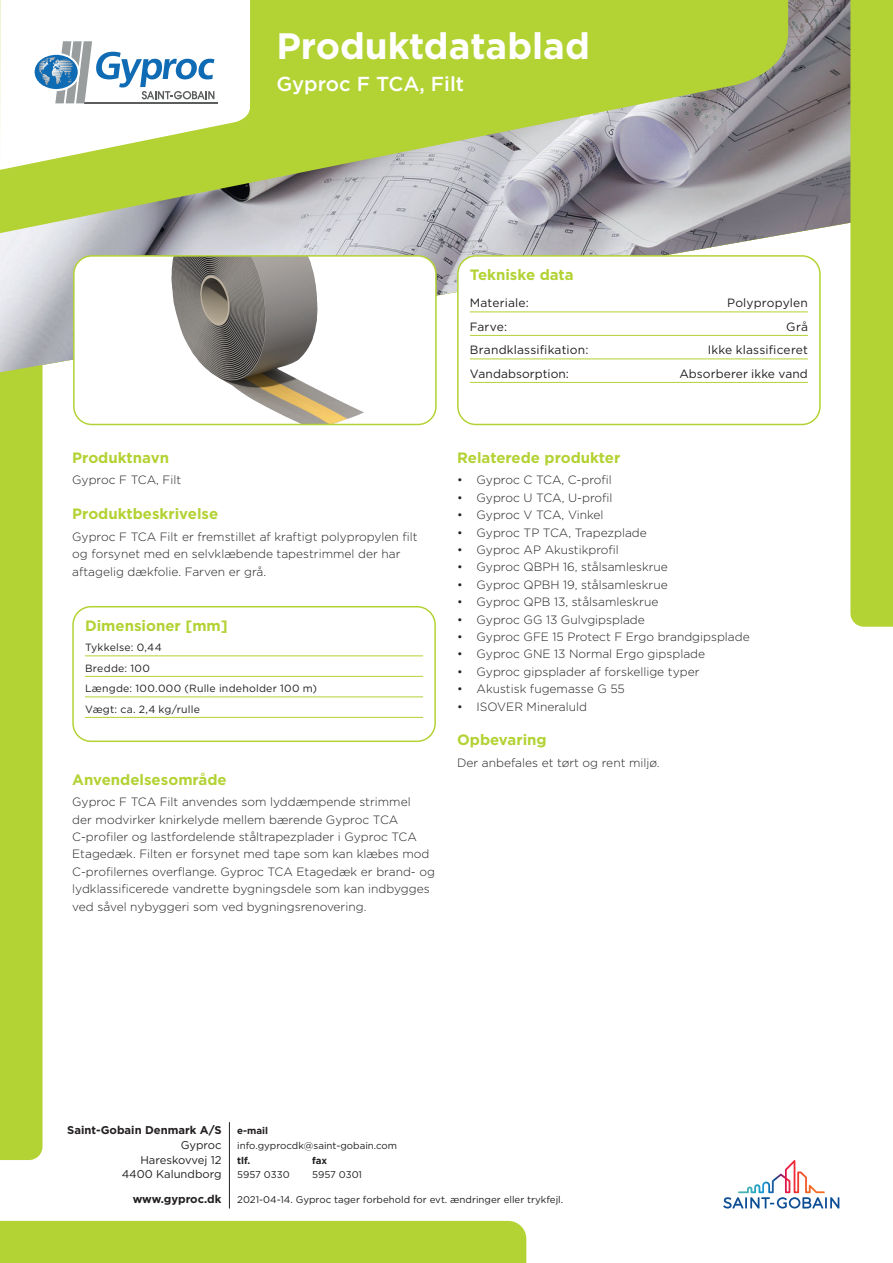
<style>
.page{position:relative;width:893px;height:1263px;background:#fff}
.page>*{position:absolute;margin:0;border:0;box-sizing:border-box;transform-origin:0 0}
.t1{font:700 36.75px "Gotham";color:#fff}
.t2{font:500 20.25px "Gotham";color:#fff}
.t3{font:700 15px "Gotham";color:#b3d234}
.t4{font:300 12px/17.4px "Gotham";color:#231f20}
.t5{font:12px "Gotham";letter-spacing:.01em;color:#231f20}
.t6{font:700 11.25px "Gotham";color:#231f20}
.t7{font:11.25px/14.7px "Gotham";color:#231f20;text-align:right}
.t8{font:10.5px/20.5px "Gotham";letter-spacing:.025em;color:#231f20}
.t9{font:9.75px "Gotham";color:#231f20}
.t10{font:700 9.75px "Gotham";color:#231f20}
</style>
<div class="page">
<div style="left:0;top:386px;width:43px;height:774px;background:#b3d234"></div>
<img style="left:0;top:0;width:850px;height:373px">
<div style="left:0;top:1221px;width:526px;height:42px;background:#b3d234"></div>
<hr style="left:229px;top:1122px;width:1px;height:86px;background:#231f20">
<svg style="left:723px;top:1160px;width:116px;height:48px"></svg>
<svg style="left:0;top:0;width:788px;height:307px;background:#b0bf77"></svg>
<div style="left:850px;top:0;width:43px;height:627px;background:#b3d234"></div>
<svg style="left:0;top:0;width:250px;height:170px"></svg>
<div style="left:74px;top:256px;width:362px;height:168px;background:#fff;border-radius:18px"></div>
<img style="left:171px;top:258px;width:193px;height:164px">
<div style="left:73px;top:255px;width:364px;height:170px;border:2px solid #b3d234;border-radius:18px"></div>
<div style="left:458px;top:256px;width:362px;height:168px;background:#fff;border-radius:18px"></div>
<div style="left:457px;top:255px;width:364px;height:170px;border:2px solid #b3d234;border-radius:18px"></div>
<hr style="left:470px;top:311px;width:338px;height:1px;background:#b3d234">
<hr style="left:470px;top:335px;width:338px;height:1px;background:#b3d234">
<hr style="left:470px;top:358px;width:338px;height:1px;background:#b3d234">
<hr style="left:470px;top:382px;width:338px;height:1px;background:#b3d234">
<div style="left:72px;top:606px;width:364px;height:136px;border:2px solid #b3d234;border-radius:18px"></div>
<hr style="left:85px;top:655px;width:338px;height:1px;background:#b3d234">
<hr style="left:85px;top:676px;width:338px;height:1px;background:#b3d234">
<hr style="left:85px;top:696px;width:338px;height:1px;background:#b3d234">
<hr style="left:85px;top:717px;width:338px;height:1px;background:#b3d234">
<h1 class="t1" style="left:276px;top:22px;width:315px">Produktdatablad</h1>
<h2 class="t2" style="left:276px;top:70px;width:189px">Gyproc F TCA, Filt</h2>
<p class="t3" style="left:470px;top:265px;width:105px">Tekniske data</p>
<p class="t5" style="left:470px;top:295px;width:60px">Materiale:</p>
<p class="t5" style="left:727px;top:295px;width:82px">Polypropylen</p>
<p class="t5" style="left:470px;top:319px;width:39px">Farve:</p>
<p class="t5" style="left:786px;top:319px;width:23px">Grå</p>
<p class="t5" style="left:470px;top:342px;width:120px">Brandklassifikation:</p>
<p class="t5" style="left:708px;top:342px;width:102px">Ikke klassificeret</p>
<p class="t5" style="left:470px;top:366px;width:101px">Vandabsorption:</p>
<p class="t5" style="left:679px;top:366px;width:130px">Absorberer ikke vand</p>
<p class="t3" style="left:72px;top:447px;width:98px">Produktnavn</p>
<p class="t4" style="left:72px;top:471px;width:110px">Gyproc F TCA, Filt</p>
<p class="t3" style="left:72px;top:504px;width:147px">Produktbeskrivelse</p>
<p class="t4" style="left:72px;top:528px;width:347px">Gyproc F TCA Filt er fremstillet af kraftigt polypropylen filt og forsynet med en selvklæbende tapestrimmel der har aftagelig dækfolie. Farven er grå.</p>
<p class="t3" style="left:85px;top:615px;width:144px">Dimensioner [mm]</p>
<p class="t8" style="left:85px;top:637px;width:234px">Tykkelse: 0,44<br>Bredde: 100<br>Længde: 100.000 (Rulle indeholder 100 m)<br>Vægt: ca. 2,4 kg/rulle</p>
<p class="t3" style="left:72px;top:769px;width:156px">Anvendelsesområde</p>
<p class="t4" style="left:72px;top:793px;width:364px">Gyproc F TCA Filt anvendes som lyddæmpende strimmel<br>der modvirker knirkelyde mellem bærende Gyproc TCA C-profiler og lastfordelende ståltrapezplader i Gyproc TCA Etagedæk. Filten er forsynet med tape som kan klæbes mod C-profilernes overflange. Gyproc TCA Etagedæk er brand- og lydklassificerede vandrette bygningsdele som kan indbygges ved såvel nybyggeri som ved bygningsrenovering.</p>
<p class="t3" style="left:457px;top:447px;width:165px">Relaterede produkter</p>
<p class="t4" style="left:457px;top:471px;width:156px">• Gyproc C TCA, C-profil</p>
<p class="t4" style="left:457px;top:488px;width:157px">• Gyproc U TCA, U-profil</p>
<p class="t4" style="left:457px;top:506px;width:148px">• Gyproc V TCA, Vinkel</p>
<p class="t4" style="left:457px;top:523px;width:191px">• Gyproc TP TCA, Trapezplade</p>
<p class="t4" style="left:457px;top:541px;width:163px">• Gyproc AP Akustikprofil</p>
<p class="t4" style="left:457px;top:558px;width:212px">• Gyproc QBPH 16, stålsamleskrue</p>
<p class="t4" style="left:457px;top:575px;width:212px">• Gyproc QPBH 19, stålsamleskrue</p>
<p class="t4" style="left:457px;top:593px;width:203px">• Gyproc QPB 13, stålsamleskrue</p>
<p class="t4" style="left:457px;top:610px;width:189px">• Gyproc GG 13 Gulvgipsplade</p>
<p class="t4" style="left:457px;top:628px;width:294px">• Gyproc GFE 15 Protect F Ergo brandgipsplade</p>
<p class="t4" style="left:457px;top:645px;width:250px">• Gyproc GNE 13 Normal Ergo gipsplade</p>
<p class="t4" style="left:457px;top:662px;width:244px">• Gyproc gipsplader af forskellige typer</p>
<p class="t4" style="left:457px;top:680px;width:169px">• Akustisk fugemasse G 55</p>
<p class="t4" style="left:457px;top:697px;width:131px">• ISOVER Mineraluld</p>
<p class="t3" style="left:457px;top:730px;width:91px">Opbevaring</p>
<p class="t4" style="left:457px;top:754px;width:204px">Der anbefales et tørt og rent miljø.</p>
<p class="t6" style="left:67px;top:1123px;width:156px">Saint-Gobain Denmark A/S</p>
<p class="t7" style="left:122px;top:1137px;width:101px">Gyproc<br>Hareskovvej 12<br>4400 Kalundborg</p>
<p class="t6" style="left:133px;top:1191px;width:90px">www.gyproc.dk</p>
<p class="t10" style="left:237px;top:1124px;width:32px">e-mail</p>
<p class="t9" style="left:237px;top:1139px;width:161px">info.gyprocdk@saint-gobain.com</p>
<p class="t10" style="left:237px;top:1153px;width:15px">tlf.</p>
<p class="t10" style="left:312px;top:1153px;width:17px">fax</p>
<p class="t9" style="left:237px;top:1168px;width:54px">5957 0330</p>
<p class="t9" style="left:312px;top:1168px;width:51px">5957 0301</p>
<p class="t9" style="left:237px;top:1193px;width:327px">2021-04-14. Gyproc tager forbehold for evt. ændringer eller trykfejl.</p>
</div>
